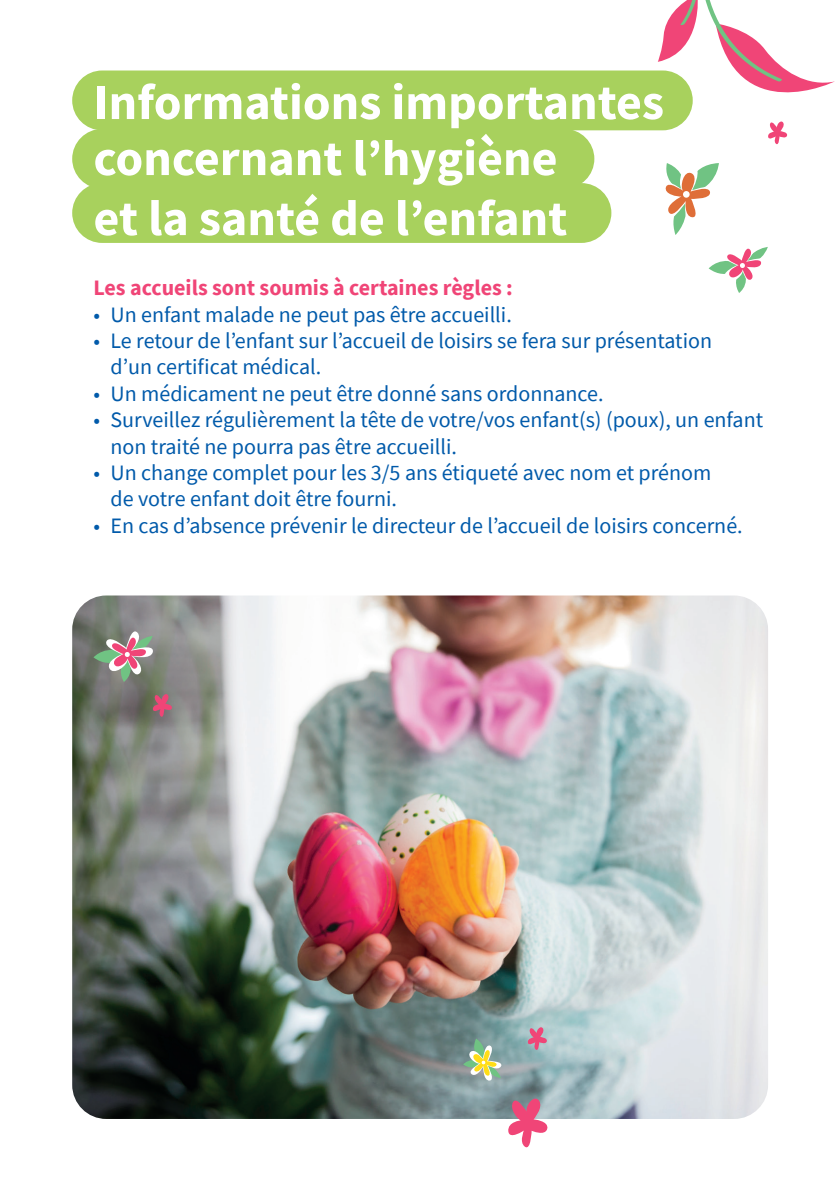
<style>
.page{position:relative;width:840px;height:1191px;background:#fff}
.page>*{position:absolute;margin:0;border:0;box-sizing:border-box;transform-origin:0 0}
.t1{font:700 50px/58px "Source Sans Pro";color:#fff}
.t2{font:22px/26.4px "Source Sans Pro";color:#015aaa}
.t3{font:700 22px "Source Sans Pro";color:#f04577}
</style>
<div class="page">
<div style="left:72px;top:129px;width:522px;height:60px;background:#a8d15d;border-radius:30px"></div>
<div style="left:72px;top:70px;width:620px;height:60px;background:#a8d15d;border-radius:30px"></div>
<div style="left:72px;top:183px;width:539px;height:60px;background:#a8d15d;border-radius:30px"></div>
<img style="left:72px;top:595px;width:695px;height:524px">
<svg style="left:93px;top:626px;width:61px;height:56px"></svg>
<svg style="left:665px;top:163px;width:103px;height:130px"></svg>
<svg style="left:463px;top:1038px;width:41px;height:42px"></svg>
<svg style="left:152px;top:692px;width:21px;height:26px"></svg>
<svg style="left:527px;top:1025px;width:20px;height:26px"></svg>
<svg style="left:507px;top:1093px;width:42px;height:55px"></svg>
<div style="left:522px;top:1116px;width:10px;height:13px;background:#f04577;border-radius:50%"></div>
<svg style="left:657px;top:0;width:177px;height:145px"></svg>
<h1 class="t1" style="left:93px;top:73px;width:571px">Informations importantes concernant l’hygiène<br>et la santé de l’enfant</h1>
<p class="t3" style="left:93px;top:273px;width:420px">Les accueils sont soumis à certaines règles :</p>
<p class="t2" style="left:93px;top:301px;width:419px">• Un enfant malade ne peut pas être accueilli.</p>
<p class="t2" style="left:110px;top:327px;width:602px;text-indent:-17px">• Le retour de l’enfant sur l’accueil de loisirs se fera sur présentation d’un certificat médical.</p>
<p class="t2" style="left:93px;top:380px;width:511px">• Un médicament ne peut être donné sans ordonnance.</p>
<p class="t2" style="left:110px;top:406px;width:653px;text-indent:-17px">• Surveillez régulièrement la tête de votre/vos enfant(s) (poux), un enfant non traité ne pourra pas être accueilli.</p>
<p class="t2" style="left:110px;top:459px;width:602px;text-indent:-17px">• Un change complet pour les 3/5 ans étiqueté avec nom et prénom de votre enfant doit être fourni.</p>
<p class="t2" style="left:93px;top:512px;width:650px">• En cas d’absence prévenir le directeur de l’accueil de loisirs concerné.</p>
</div>
